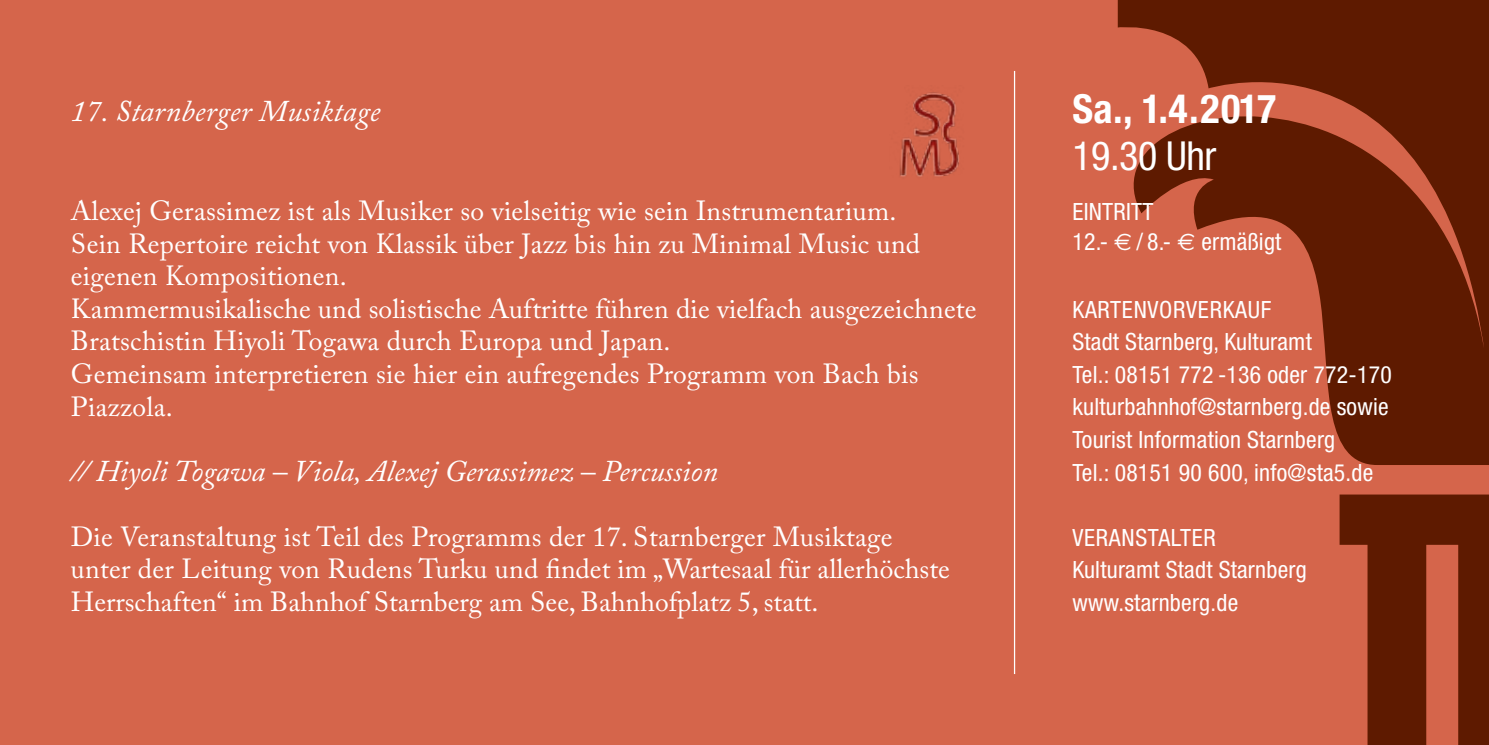
<style>
.page{position:relative;width:1489px;height:745px;background:#fff}
.page>*{position:absolute;margin:0;border:0;box-sizing:border-box;transform-origin:0 0}
.t1{font:700 condensed 40px "Helvetica Neue";letter-spacing:-.01em;color:#fff}
.t2{font:condensed 40px "Helvetica Neue";letter-spacing:-.01em;color:#fff}
.t3{font:italic 30px "Adobe Caslon Pro";color:#fff}
.t4{font:27.5px/32.5px "Adobe Caslon Pro";letter-spacing:.01em;color:#fff}
.t5{font:condensed 23.75px/32.5px "Helvetica Neue";letter-spacing:.01em;color:#fff}
.s1{font-family:"Euro Sans";font-stretch:normal}
</style>
<div class="page">
<div style="left:0;top:0;width:1488px;height:744px;background:#d5654b"></div>
<svg style="left:1339px;top:494px;width:149px;height:250px"></svg>
<svg style="left:1117px;top:0;width:371px;height:464px;fill:#5e1a00"></svg>
<hr style="left:1013px;top:71px;width:2px;height:602px;background:#fff">
<img style="left:899px;top:92px;width:60px;height:85px">
<p class="t3" style="left:71px;top:93px;width:311px">17. Starnberger Musiktage</p>
<p class="t4" style="left:71px;top:194px;width:907px">Alexej Gerassimez ist als Musiker so vielseitig wie sein Instrumentarium.<br>Sein Repertoire reicht von Klassik über Jazz bis hin zu Minimal Music und eigenen Kompositionen.<br>Kammermusikalische und solistische Auftritte führen die vielfach ausgezeichnete Bratschistin Hiyoli Togawa durch Europa und Japan.<br>Gemeinsam interpretieren sie hier ein aufregendes Programm von Bach bis Piazzola.</p>
<p class="t3" style="left:71px;top:452px;width:648px">// Hiyoli Togawa – Viola, Alexej Gerassimez – Percussion</p>
<p class="t4" style="left:71px;top:519px;width:880px">Die Veranstaltung ist Teil des Programms der 17. Starnberger Musiktage unter der Leitung von Rudens Turku und findet im „Wartesaal für allerhöchste<br>Herrschaften“ im Bahnhof Starnberg am See, Bahnhofplatz 5, statt.</p>
<h1 class="t1" style="left:1072px;top:84px;width:205px">Sa., 1.4.2017</h1>
<h1 class="t2" style="left:1072px;top:133px;width:145px">19.30 Uhr</h1>
<p class="t5" style="left:1072px;top:196px;width:210px;line-height:30px">Eintritt<br>12.- <span class="s1">E</span> / 8.- <span class="s1">E</span> ermäßigt</p>
<p class="t5" style="left:1072px;top:293px;width:321px">Kartenvorverkauf<br>Stadt Starnberg, Kulturamt<br>Tel.: 08151 772 -136 oder 772-170 kulturbahnhof@starnberg.de sowie<br>Tourist Information Starnberg<br>Tel.: 08151 90 600, info@sta5.de</p>
<p class="t5" style="left:1072px;top:520px;width:236px">Ve ranstalter<br>Kulturamt Stadt Starnberg www.starnberg.de</p>
</div>
